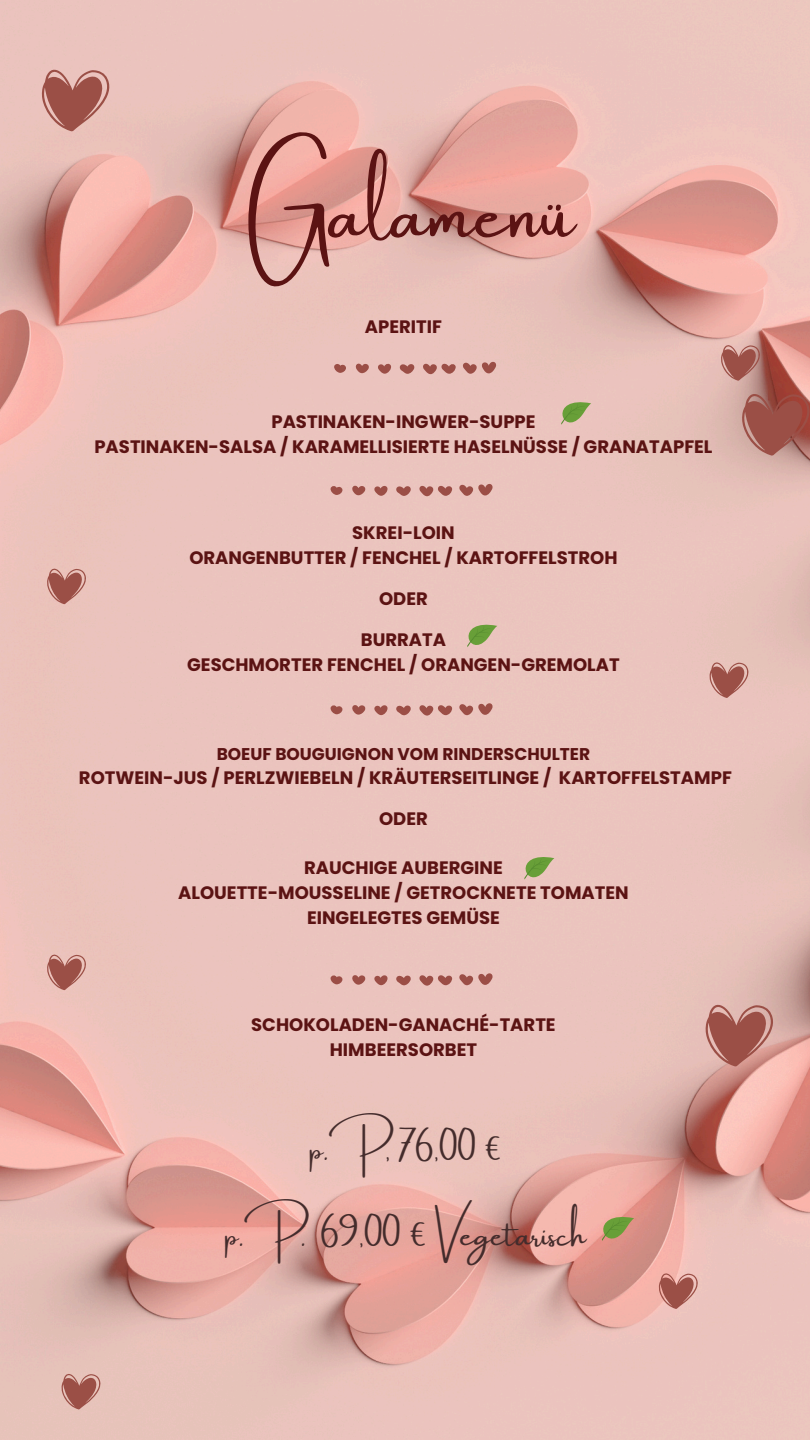
<style>
.page{position:relative;width:810px;height:1440px;background:#fff}
.page>*{position:absolute;margin:0;border:0;box-sizing:border-box;transform-origin:0 0}
.t1{font:72.1px "Amsterdam One";color:#5b1313}
.t2{font:30.9px "Amsterdam One";color:#442c2c}
.t3{font:700 18px "Poppins";color:#5b1313}
.t4{font:700 17px "Poppins";color:#5b1313}
</style>
<div class="page">
<img style="left:0;top:0;width:810px;height:1440px">
<svg style="left:659px;top:1273px;width:39px;height:36px"></svg>
<svg style="left:721px;top:345px;width:39px;height:36px"></svg>
<svg style="left:742px;top:394px;width:68px;height:62px;background:#a55f57"></svg>
<svg style="left:705px;top:1004px;width:68px;height:63px;background:#b87970"></svg>
<svg style="left:41px;top:69px;width:69px;height:63px;background:#be817a"></svg>
<svg style="left:47px;top:568px;width:39px;height:36px"></svg>
<svg style="left:709px;top:662px;width:40px;height:36px"></svg>
<svg style="left:61px;top:1374px;width:40px;height:36px"></svg>
<svg style="left:47px;top:954px;width:39px;height:36px"></svg>
<svg style="left:330px;top:482px;width:164px;height:14px;background:#cf9b94"></svg>
<svg style="left:330px;top:971px;width:164px;height:15px;background:#d19d97"></svg>
<svg style="left:330px;top:701px;width:164px;height:15px;background:#d19e97"></svg>
<svg style="left:334px;top:359px;width:163px;height:15px;background:#d19d97"></svg>
<svg style="left:561px;top:402px;width:30px;height:23px"></svg>
<svg style="left:467px;top:625px;width:30px;height:22px"></svg>
<svg style="left:524px;top:857px;width:30px;height:23px"></svg>
<svg style="left:602px;top:1217px;width:32px;height:24px"></svg>
<p class="t1" style="left:249px;top:174px;width:328px">Galamenü</p>
<p class="t3" style="left:365px;top:314px;width:79px">APERITIF</p>
<h1 class="t3" style="left:271px;top:409px;width:266px">PASTINAKEN-INGWER-SUPPE</h1>
<p class="t3" style="left:94px;top:434px;width:620px">PASTINAKEN-SALSA / KARAMELLISIERTE HASELNÜSSE / GRANATAPFEL</p>
<p class="t3" style="left:352px;top:520px;width:104px">SKREI-LOIN</p>
<p class="t3" style="left:189px;top:545px;width:430px">ORANGENBUTTER / FENCHEL / KARTOFFELSTROH</p>
<p class="t3" style="left:379px;top:586px;width:50px">ODER</p>
<p class="t3" style="left:361px;top:627px;width:87px">BURRATA</p>
<p class="t3" style="left:187px;top:652px;width:434px">GESCHMORTER FENCHEL / ORANGEN-GREMOLAT</p>
<p class="t4" style="left:217px;top:742px;width:375px">BOEUF BOUGUIGNON VOM RINDERSCHULTER</p>
<p class="t3" style="left:79px;top:765px;width:654px">ROTWEIN-JUS / PERLZWIEBELN / KRÄUTERSEITLINGE / KARTOFFELSTAMPF</p>
<p class="t3" style="left:379px;top:806px;width:50px">ODER</p>
<p class="t3" style="left:304px;top:855px;width:200px">RAUCHIGE AUBERGINE</p>
<p class="t3" style="left:178px;top:880px;width:452px">ALOUETTE-MOUSSELINE / GETROCKNETE TOMATEN</p>
<p class="t3" style="left:307px;top:905px;width:194px">EINGELEGTES GEMÜSE</p>
<p class="t3" style="left:251px;top:1012px;width:306px">SCHOKOLADEN-GANACHÉ-TARTE</p>
<p class="t3" style="left:330px;top:1037px;width:149px">HIMBEERSORBET</p>
<p class="t2" style="left:310px;top:1132px;width:193px">p.P, 76,00 €</p>
<p class="t2" style="left:225px;top:1218px;width:363px">p.P. 69,00 € Vegetarisch</p>
</div>
